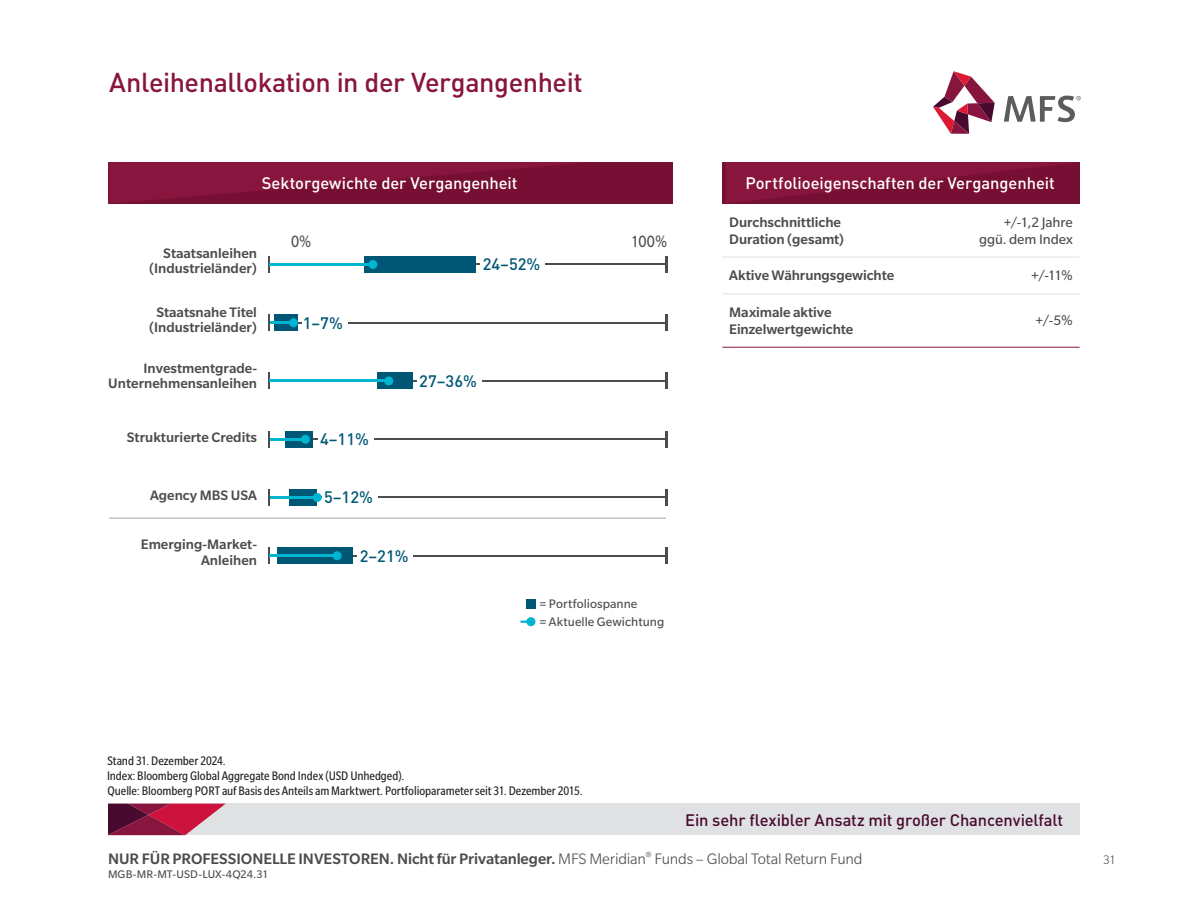
<style>
.page{position:relative;width:1188px;height:918px;background:#fff}
.page>*{position:absolute;margin:0;border:0;box-sizing:border-box;transform-origin:0 0}
.Headline_DIN{font:500 27px "DINOT";letter-spacing:-.015em;color:#88153e}
.t1{font:17.7px "Slate Std";color:#4b4c4d;scale:.88 1}
.t2{font:500 16.5px "Slate Std";letter-spacing:-.005em;color:#4b4c4d}
.DIN_Med_11_Center_Burgundy{font:500 16.5px "DINOT";letter-spacing:-.005em;color:#fff}
.Strapline{font:500 16.5px "DINOT";letter-spacing:-.01em;color:#490a30}
.t3{font:500 16.5px "DINOT";color:#005775}
.Slate_Reg_10_Left_Grey{font:500 15px/16.5px "Slate Std";color:#4b4c4d;text-align:right}
.Slate_Reg_10_Left_Grey-2{font:15px/16.5px "Slate Std";letter-spacing:-.005em;color:#4b4c4d;text-align:right}
.Disclosure_second_line{font:condensed 13.5px "Slate Std";letter-spacing:-.005em;color:#231f20}
.Disclosure_first_line{font:condensed 13.5px "Slate Std";letter-spacing:-.005em;color:#231f20}
.t4{font:13.5px "Slate Std";letter-spacing:.005em;color:#4b4c4d}
.t5{font:300 13.5px "Slate Std";color:#4b4c4d}
.t6{font:12px "Slate Std";letter-spacing:.005em;color:#4b4c4d}
.s1{font-weight:300}
</style>
<div class="page">
<svg style="left:933px;top:71px;width:62px;height:63px"></svg>
<svg style="left:1004px;top:96px;width:77px;height:26px"></svg>
<div style="left:108px;top:804px;width:972px;height:31px;background:#e0e1e3"></div>
<svg style="left:108px;top:804px;width:117px;height:31px"></svg>
<svg style="left:725px;top:162px;width:355px;height:42px;background:#7f1138"></svg>
<hr style="left:722px;top:257px;width:179px;height:1px;background:#e0e1e3">
<hr style="left:901px;top:257px;width:179px;height:1px;background:#e0e1e3">
<hr style="left:722px;top:294px;width:179px;height:1px;background:#e0e1e3">
<hr style="left:901px;top:294px;width:179px;height:1px;background:#e0e1e3">
<hr style="left:722px;top:347px;width:179px;height:1px;background:#88153e">
<hr style="left:901px;top:347px;width:179px;height:1px;background:#88153e">
<div style="left:108px;top:162px;width:565px;height:42px;background:#770e33"></div>
<svg style="left:108px;top:162px;width:476px;height:42px"></svg>
<hr style="left:269px;top:264px;width:398px;height:1px;background:#4b4c4d">
<hr style="left:269px;top:322px;width:398px;height:1px;background:#4b4c4d">
<hr style="left:269px;top:380px;width:398px;height:2px;background:#4b4c4d">
<hr style="left:269px;top:439px;width:398px;height:1px;background:#4b4c4d">
<hr style="left:269px;top:497px;width:398px;height:1px;background:#4b4c4d">
<hr style="left:269px;top:555px;width:398px;height:1px;background:#4b4c4d">
<svg style="left:268px;top:256px;width:2px;height:17px"></svg>
<svg style="left:268px;top:315px;width:2px;height:16px"></svg>
<svg style="left:268px;top:373px;width:2px;height:16px"></svg>
<svg style="left:268px;top:431px;width:2px;height:16px"></svg>
<svg style="left:268px;top:489px;width:2px;height:17px"></svg>
<svg style="left:268px;top:548px;width:2px;height:16px"></svg>
<hr style="left:665px;top:256px;width:3px;height:17px;background:#4b4c4d">
<hr style="left:665px;top:315px;width:3px;height:16px;background:#4b4c4d">
<hr style="left:665px;top:373px;width:3px;height:16px;background:#4b4c4d">
<hr style="left:665px;top:431px;width:3px;height:16px;background:#4b4c4d">
<hr style="left:665px;top:489px;width:3px;height:17px;background:#4b4c4d">
<hr style="left:665px;top:548px;width:3px;height:16px;background:#4b4c4d">
<div style="left:365px;top:256px;width:111px;height:17px;background:#005775"></div>
<div style="left:274px;top:315px;width:23px;height:16px;background:#005775"></div>
<div style="left:377px;top:373px;width:36px;height:16px;background:#005775"></div>
<div style="left:286px;top:431px;width:27px;height:16px;background:#005775"></div>
<div style="left:290px;top:489px;width:27px;height:17px;background:#005775"></div>
<div style="left:278px;top:548px;width:75px;height:16px;background:#005775"></div>
<hr style="left:270px;top:263px;width:103px;height:3px;background:#00b5d1">
<hr style="left:270px;top:321px;width:24px;height:3px;background:#00b5d1">
<hr style="left:270px;top:380px;width:119px;height:2px;background:#00b5d1">
<hr style="left:270px;top:438px;width:35px;height:2px;background:#00b5d1">
<hr style="left:270px;top:496px;width:47px;height:3px;background:#00b5d1">
<hr style="left:270px;top:555px;width:67px;height:2px;background:#00b5d1">
<div style="left:368px;top:260px;width:9px;height:9px;background:#00b5d1;border-radius:50%"></div>
<div style="left:289px;top:318px;width:9px;height:9px;background:#00b5d1;border-radius:50%"></div>
<div style="left:384px;top:376px;width:9px;height:9px;background:#00b5d1;border-radius:50%"></div>
<div style="left:301px;top:435px;width:9px;height:9px;background:#00b5d1;border-radius:50%"></div>
<div style="left:313px;top:493px;width:9px;height:9px;background:#00b5d1;border-radius:50%"></div>
<div style="left:333px;top:551px;width:9px;height:9px;background:#00b5d1;border-radius:50%"></div>
<svg style="left:481px;top:264px;width:64px;height:1px"></svg>
<svg style="left:302px;top:322px;width:45px;height:1px"></svg>
<svg style="left:417px;top:380px;width:64px;height:2px"></svg>
<svg style="left:318px;top:439px;width:56px;height:1px"></svg>
<svg style="left:322px;top:497px;width:55px;height:1px"></svg>
<svg style="left:358px;top:555px;width:55px;height:1px"></svg>
<div style="left:526px;top:617px;width:9px;height:9px;background:#00b5d1;border-radius:50%"></div>
<div style="left:526px;top:599px;width:9px;height:10px;background:#005775"></div>
<svg style="left:520px;top:621px;width:7px;height:2px"></svg>
<hr style="left:109px;top:518px;width:557px;height:1px;background:#aeafb3">
<p class="Headline_DIN" style="left:109px;top:65px;width:475px">Anleihenallokation in der Vergangenheit</p>
<p class="DIN_Med_11_Center_Burgundy" style="left:262px;top:173px;width:257px">Sektorgewichte der Vergangenheit</p>
<p class="Slate_Reg_10_Left_Grey" style="left:149px;top:246px;width:110px;line-height:15px">Staatsanleihen (Industrieländer)</p>
<p class="Slate_Reg_10_Left_Grey" style="left:149px;top:305px;width:110px;line-height:15px;text-align:center">Staatsnahe Titel (Industrieländer)</p>
<p class="Slate_Reg_10_Left_Grey" style="left:108px;top:361px;width:150px;line-height:15.1px">Investmentgrade-<br>Unternehmensanleihen</p>
<p class="Slate_Reg_10_Left_Grey" style="left:127px;top:429px;width:132px">Strukturierte Credits</p>
<p class="Slate_Reg_10_Left_Grey" style="left:150px;top:487px;width:108px">Agency MBS USA</p>
<p class="Slate_Reg_10_Left_Grey" style="left:141px;top:536px;width:118px">Emerging-Market-<br>Anleihen</p>
<p class="t1" style="left:291px;top:233px;width:25px">0%</p>
<p class="t1" style="left:631px;top:233px;width:43px">100%</p>
<p class="t3" style="left:483px;top:254px;width:59px">24–52%</p>
<p class="t3" style="left:303px;top:312px;width:42px">1–7%</p>
<p class="t3" style="left:320px;top:429px;width:50px">4–11%</p>
<p class="t3" style="left:324px;top:487px;width:50px">5–12%</p>
<p class="t3" style="left:419px;top:370px;width:59px">27–36%</p>
<p class="t3" style="left:360px;top:545px;width:50px">2–21%</p>
<p class="t4" style="left:539px;top:597px;width:100px">= Portfoliospanne</p>
<p class="t4" style="left:539px;top:615px;width:126px">= Aktuelle Gewichtung</p>
<p class="DIN_Med_11_Center_Burgundy" style="left:746px;top:173px;width:311px">Portfolioeigenschaften der Vergangenheit</p>
<p class="Slate_Reg_10_Left_Grey" style="left:729px;top:214px;width:116px;text-align:left">Durchschnittliche<br>Duration (gesamt)</p>
<p class="Slate_Reg_10_Left_Grey-2" style="left:979px;top:214px;width:95px">+/-1,2 Jahre ggü. dem Index</p>
<p class="Slate_Reg_10_Left_Grey" style="left:729px;top:267px;width:167px">Aktive Währungsgewichte</p>
<p class="Slate_Reg_10_Left_Grey-2" style="left:1031px;top:267px;width:43px">+/-11%</p>
<p class="Slate_Reg_10_Left_Grey" style="left:729px;top:304px;width:126px;text-align:left">Maximale aktive<br>Einzelwertgewichte</p>
<p class="Slate_Reg_10_Left_Grey-2" style="left:1036px;top:312px;width:39px">+/-5%</p>
<p class="Disclosure_second_line" style="left:108px;top:753px;width:120px">Stand 31. Dezember 2024.</p>
<p class="Disclosure_first_line" style="left:107px;top:768px;width:299px">Index: Bloomberg Global Aggregate Bond Index (USD Unhedged).</p>
<p class="Disclosure_second_line" style="left:107px;top:783px;width:477px">Quelle: Bloomberg PORT auf Basis des Anteils am Marktwert. Portfolioparameter seit 31. Dezember 2015.</p>
<p class="Strapline" style="left:685px;top:809px;width:379px">Ein sehr flexibler Ansatz mit großer Chancenvielfalt</p>
<p class="t2" style="left:108px;top:850px;width:756px">NUR FÜR PROFESSIONELLE INVESTOREN. Nicht für Privatanleger. <span class="s1">MFS Meridian</span><sup>®</sup> <span class="s1">Funds – Global Total Return Fund</span></p>
<p class="t5" style="left:1103px;top:853px;width:14px">31</p>
<p class="t6" style="left:108px;top:867px;width:162px">MGB-MR-MT-USD-LUX-4Q24.31</p>
</div>
